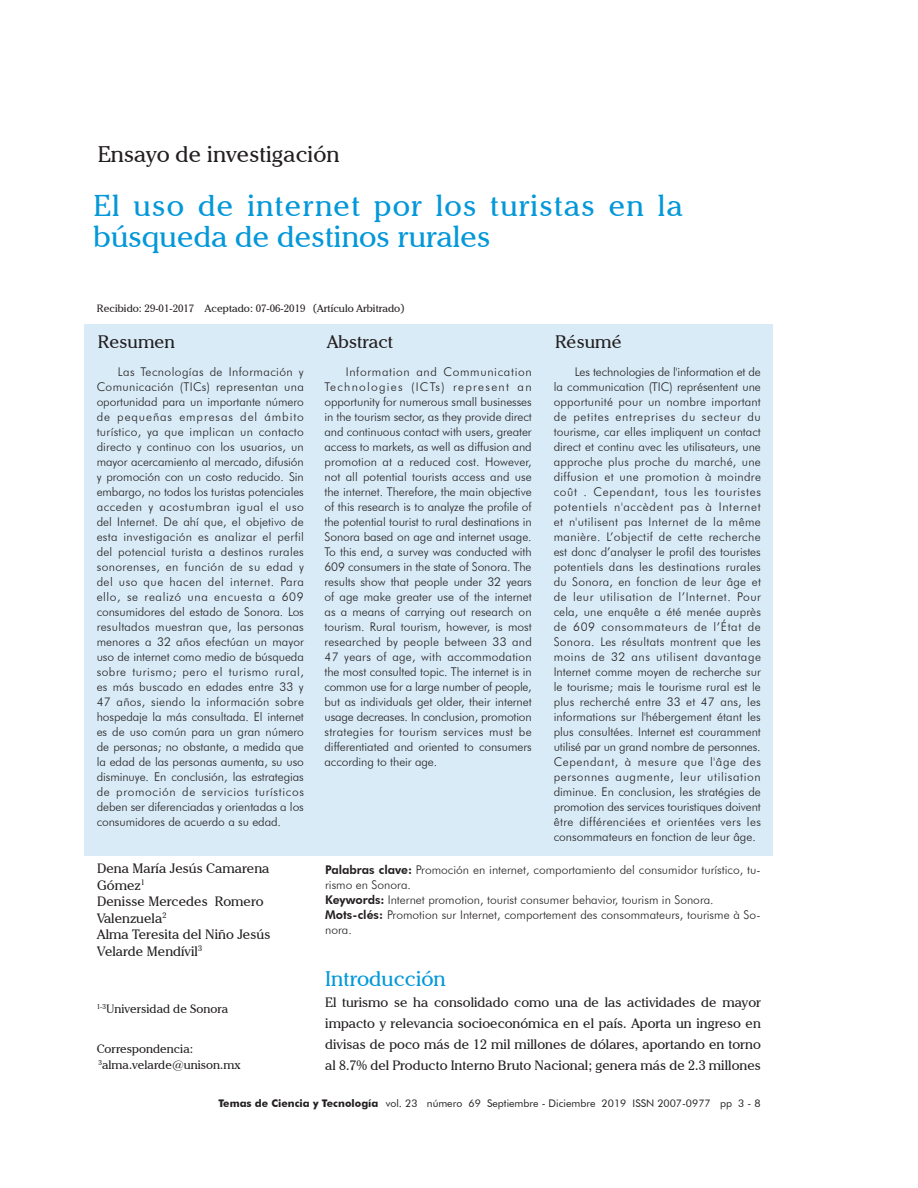
<style>
.page{position:relative;width:918px;height:1188px;background:#fff}
.page>*{position:absolute;margin:0;border:0;box-sizing:border-box;transform-origin:0 0}
.t1{font:30px/31.5px "Cheltenham IT Cby BT";letter-spacing:.04em;color:#0498d9}
.t2{font:22.5px "Cheltenham IT Cby BT";color:#231f20}
.t3{font:21px "Cheltenham IT Cby BT";color:#0498d9}
.t4{font:18px "Cheltenham IT Cby BT";color:#231f20}
.t5{font:13.5px/16.5px "Cheltenham IT Cby BT";color:#231f20}
.t6{font:300 12px/15px "Futura BT";color:#231f20;text-align:justify}
.t7{font:12px/16.5px "Cheltenham IT Cby BT";color:#231f20}
.t8{font:10.5px "Futura BT";color:#231f20}
.t9{font:10.5px "Cheltenham IT Cby BT";color:#231f20}
.s1{font-weight:800}
.s2{font-weight:700}
</style>
<div class="page">
<div style="left:84px;top:324px;width:688px;height:531px;background:#d9ebf7"></div>
<h2 class="t2" style="left:98px;top:140px;width:243px">Ensayo de investigación</h2>
<h1 class="t1" style="left:94px;top:189px;width:591px">El uso de internet por los turistas en la búsqueda de destinos rurales</h1>
<p class="t9" style="left:97px;top:302px;width:309px">Recibido: 29-01-2017 Aceptado: 07-06-2019 (Artículo Arbitrado)</p>
<h3 class="t4" style="left:98px;top:330px;width:79px">Resumen</h3>
<h3 class="t4" style="left:327px;top:330px;width:68px">Abstract</h3>
<h3 class="t4" style="left:555px;top:330px;width:68px">Résumé</h3>
<p class="t6" style="left:97px;top:364px;width:209px;text-indent:21px">Las Tecnologías de Información y Comunicación (TICs) representan una oportunidad para un importante número de pequeñas empresas del ámbito turístico, ya que implican un contacto directo y continuo con los usuarios, un mayor acercamiento al mercado, difusión y promoción con un costo reducido. Sin embargo, no todos los turistas potenciales acceden y acostumbran igual el uso del Internet. De ahí que, el objetivo de esta investigación es analizar el perfil del potencial turista a destinos rurales sonorenses, en función de su edad y del uso que hacen del internet. Para ello, se realizó una encuesta a 609 consumidores del estado de Sonora. Los resultados muestran que, las personas menores a 32 años efectúan un mayor uso de internet como medio de búsqueda sobre turismo; pero el turismo rural, es más buscado en edades entre 33 y 47 años, siendo la información sobre hospedaje la más consultada. El internet es de uso común para un gran número de personas; no obstante, a medida que la edad de las personas aumenta, su uso disminuye. En conclusión, las estrategias de promoción de servicios turísticos deben ser diferenciadas y orientadas a los consumidores de acuerdo a su edad.</p>
<p class="t5" style="left:97px;top:860px;width:175px">Dena María Jesús Camarena<br>Gómez<sup>1<br></sup>Denisse Mercedes Romero<br>Valenzuela<sup>2<br></sup>Alma Teresita del Niño Jesús<br>Velarde Mendívil<sup>3</sup></p>
<p class="t7" style="left:97px;top:1000px;width:133px"><sup>1-3</sup>Universidad de Sonora</p>
<p class="t7" style="left:97px;top:1040px;width:145px">Correspondencia:<br><sup>3</sup>alma.velarde@unison.mx</p>
<p class="t6" style="left:325px;top:364px;width:209px;text-indent:21px">Information and Communication Technologies (ICTs) represent an opportunity for numerous small businesses in the tourism sector, as they provide direct and continuous contact with users, greater access to markets, as well as diffusion and promotion at a reduced cost. However, not all potential tourists access and use the internet. Therefore, the main objective of this research is to analyze the profile of the potential tourist to rural destinations in Sonora based on age and internet usage.<br>To this end, a survey was conducted with 609 consumers in the state of Sonora. The results show that people under 32 years of age make greater use of the internet as a means of carrying out research on tourism. Rural tourism, however, is most researched by people between 33 and 47 years of age, with accommodation the most consulted topic. The internet is in common use for a large number of people, but as individuals get older, their internet usage decreases. In conclusion, promotion strategies for tourism services must be differentiated and oriented to consumers according to their age.</p>
<p class="t6" style="left:554px;top:364px;width:209px;text-indent:21px">Les technologies de l'information et de la communication (TIC) représentent une opportunité pour un nombre important de petites entreprises du secteur du tourisme, car elles impliquent un contact direct et continu avec les utilisateurs, une approche plus proche du marché, une diffusion et une promotion à moindre coût . Cependant, tous les touristes potentiels n'accèdent pas à Internet et n'utilisent pas Internet de la même manière. L’objectif de cette recherche est donc d’analyser le profil des touristes potentiels dans les destinations rurales du Sonora, en fonction de leur âge et de leur utilisation de l’Internet. Pour cela, une enquête a été menée auprès de 609 consommateurs de l’État de Sonora. Les résultats montrent que les moins de 32 ans utilisent davantage Internet comme moyen de recherche sur le tourisme; mais le tourisme rural est le plus recherché entre 33 et 47 ans, les informations sur l'hébergement étant les plus consultées. Internet est couramment utilisé par un grand nombre de personnes.<br>Cependant, à mesure que l'âge des personnes augmente, leur utilisation diminue. En conclusion, les stratégies de promotion des services touristiques doivent être différenciées et orientées vers les consommateurs en fonction de leur âge.</p>
<p class="t6" style="left:325px;top:862px;width:437px;text-align:left"><span class="s1">Palabras clave:</span> Promoción en internet, comportamiento del consumidor turístico, tu&shy;rismo en Sonora.<br><span class="s1">Keywords:</span> Internet promotion, tourist consumer behavior, tourism in Sonora.<br><span class="s1">Mots-clés:</span> Promotion sur Internet, comportement des consommateurs, tourisme à So&shy;nora.</p>
<h3 class="t3" style="left:325px;top:965px;width:122px">Introducción</h3>
<p class="t5" style="left:325px;top:991px;width:437px;line-height:21px;text-align:justify">El turismo se ha consolidado como una de las actividades de mayor impacto y relevancia socioeconómica en el país. Aporta un ingreso en divisas de poco más de 12 mil millones de dólares, aportando en torno al 8.7% del Producto Interno Bruto Nacional; genera más de 2.3 millones</p>
<p class="t8" style="left:218px;top:1097px;width:544px"><span class="s2">Temas de Ciencia y Tecnología</span> vol. 23 número 69 Septiembre - Diciembre 2019 ISSN 2007-0977 pp 3 - 8</p>
</div>
